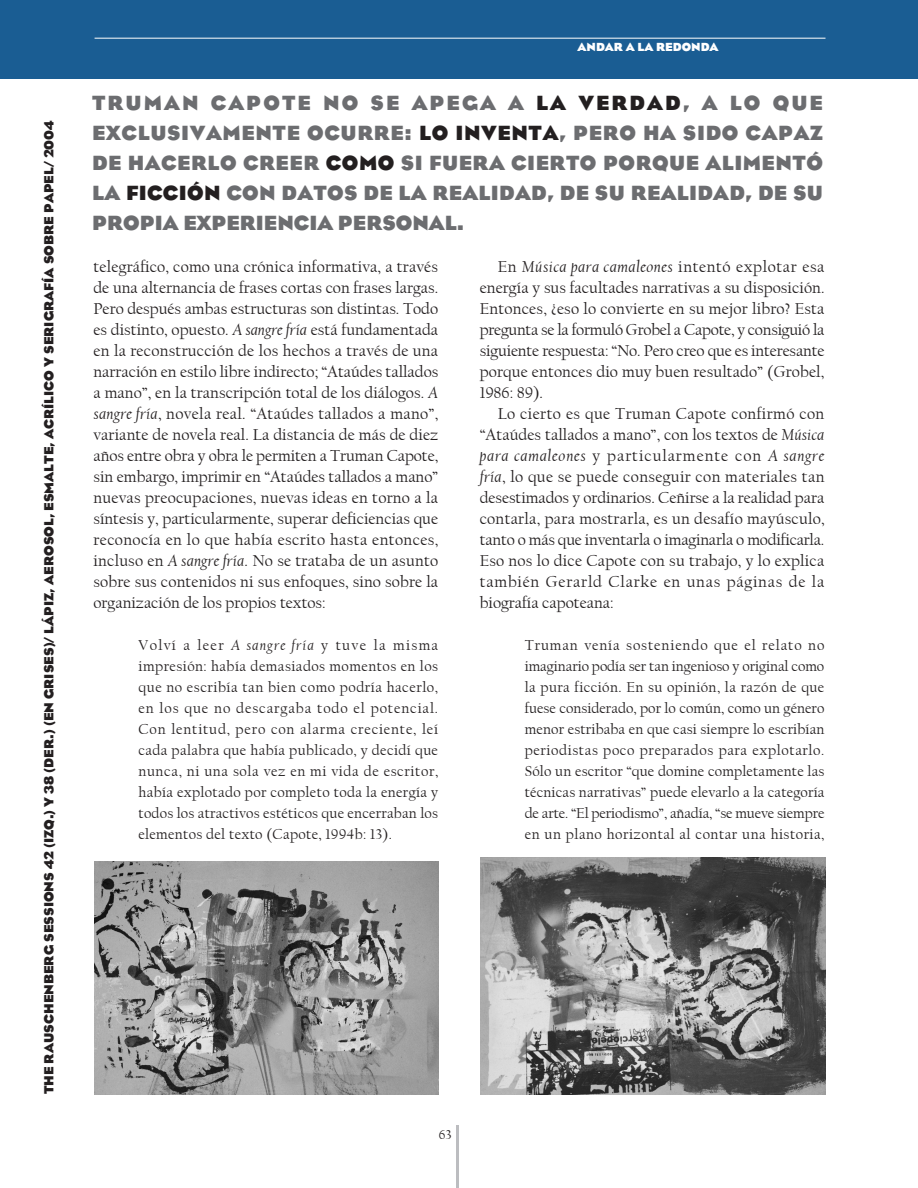
<style>
.page{position:relative;width:918px;height:1188px;background:#fff}
.page>*{position:absolute;margin:0;border:0;box-sizing:border-box;transform-origin:0 0}
.balazos{font:700 21px/30px "Eagle";color:#6c6d70;text-align:justify}
.t1{font:16.5px/21px "Californian FB";letter-spacing:.01em;color:#231f20;text-align:justify}
.sss{font:15px/21px "Californian FB";letter-spacing:.02em;color:#231f20;text-align:justify}
.t2{font:700 13.5px "Eagle";color:#231f20}
.t3{font:13.5px "Californian FB";color:#231f20}
.t4{font:700 12px "Eagle";color:#fff}
.s1{color:#231f20}
.s2{font-style:italic}
</style>
<div class="page">
<hr style="left:456px;top:1125px;width:3px;height:63px;background:#bcbdc0">
<div style="left:1px;top:0;width:917px;height:79px;background:#1a5d93"></div>
<hr style="left:95px;top:38px;width:731px;height:1px;background:#fff">
<img style="left:95px;top:861px;width:343px;height:233px">
<img style="left:481px;top:857px;width:345px;height:237px">
<p class="t2" style="left:42px;top:1094px;width:975px;rotate:-90deg">THE RAUSCHENBERG SESSIONS 42 (IZQ.) Y 38 (DER.) (EN GRISES)/ LÁPIZ, AEROSOL, ESMALTE, ACRÍLICO Y SERIGRAFÍA SOBRE PAPEL/ 2004</p>
<p class="t4" style="left:578px;top:40px;width:143px">ANDAR A LA REDONDA</p>
<p class="balazos" style="left:92px;top:88px;width:732px">TRUMAN CAPOTE NO SE APEGA A <span class="s1">LA VERDAD</span>, A LO QUE EXCLUSIVAMENTE OCURRE: <span class="s1">LO INVENTA</span>, PERO HA SIDO CAPAZ DE HACERLO CREER <span class="s1">COMO</span> SI FUERA CIERTO PORQUE ALIMENTÓ LA <span class="s1">FICCIÓN</span> CON DATOS DE LA REALIDAD, DE SU REALIDAD, DE SU PROPIA EXPERIENCIA PERSONAL.</p>
<p class="t1" style="left:94px;top:257px;width:346px">telegráfico, como una crónica informativa, a través de una alternancia de frases cortas con frases largas.<br>Pero después ambas estructuras son distintas. Todo es distinto, opuesto. <span class="s2">A sangre fría</span> está fundamentada en la reconstrucción de los hechos a través de una narración en estilo libre indirecto; “Ataúdes tallados a mano”, en la transcripción total de los diálogos. <span class="s2">A sangre fría</span>, novela real. “Ataúdes tallados a mano”, variante de novela real. La distancia de más de diez años entre obra y obra le permiten a Truman Capote, sin embargo, imprimir en “Ataúdes tallados a mano” nuevas preocupaciones, nuevas ideas en torno a la síntesis y, particularmente, superar deficiencias que reconocía en lo que había escrito hasta entonces, incluso en <span class="s2">A sangre fría</span>. No se trataba de un asunto sobre sus contenidos ni sus enfoques, sino sobre la organización de los propios textos:</p>
<p class="sss" style="left:139px;top:635px;width:301px">Volví a leer <span class="s2">A sangre fría</span> y tuve la misma impresión: había demasiados momentos en los que no escribía tan bien como podría hacerlo, en los que no descargaba todo el potencial.<br>Con lentitud, pero con alarma creciente, leí cada palabra que había publicado, y decidí que nunca, ni una sola vez en mi vida de escritor, había explotado por completo toda la energía y todos los atractivos estéticos que encerraban los elementos del texto (Capote, 1994b: 13).</p>
<p class="t1" style="left:480px;top:257px;width:346px;text-indent:18px">En <span class="s2">Música para camaleones</span> intentó explotar esa energía y sus facultades narrativas a su disposición.<br>Entonces, ¿eso lo convierte en su mejor libro? Esta pregunta se la formuló Grobel a Capote, y consiguió la siguiente respuesta: “No. Pero creo que es interesante porque entonces dio muy buen resultado” (Grobel, 1986: 89).</p>
<p class="t1" style="left:480px;top:404px;width:346px;text-indent:18px">Lo cierto es que Truman Capote confirmó con “Ataúdes tallados a mano”, con los textos de <span class="s2">Música para camaleones</span> y particularmente con <span class="s2">A sangre fría</span>, lo que se puede conseguir con materiales tan desestimados y ordinarios. Ceñirse a la realidad para contarla, para mostrarla, es un desafío mayúsculo, tanto o más que inventarla o imaginarla o modificarla.<br>Eso nos lo dice Capote con su trabajo, y lo explica también Gerarld Clarke en unas páginas de la biografía capoteana:</p>
<p class="sss" style="left:525px;top:635px;width:301px">Truman venía sosteniendo que el relato no imaginario podía ser tan ingenioso y original como la pura ficción. En su opinión, la razón de que fuese considerado, por lo común, como un género menor estribaba en que casi siempre lo escribían periodistas poco preparados para explotarlo.<br>Sólo un escritor “que domine completamente las técnicas narrativas” puede elevarlo a la categoría de arte. “El periodismo”, añadía, “se mueve siempre en un plano horizontal al contar una historia,</p>
<p class="t3" style="left:439px;top:1127px;width:14px">63</p>
</div>
